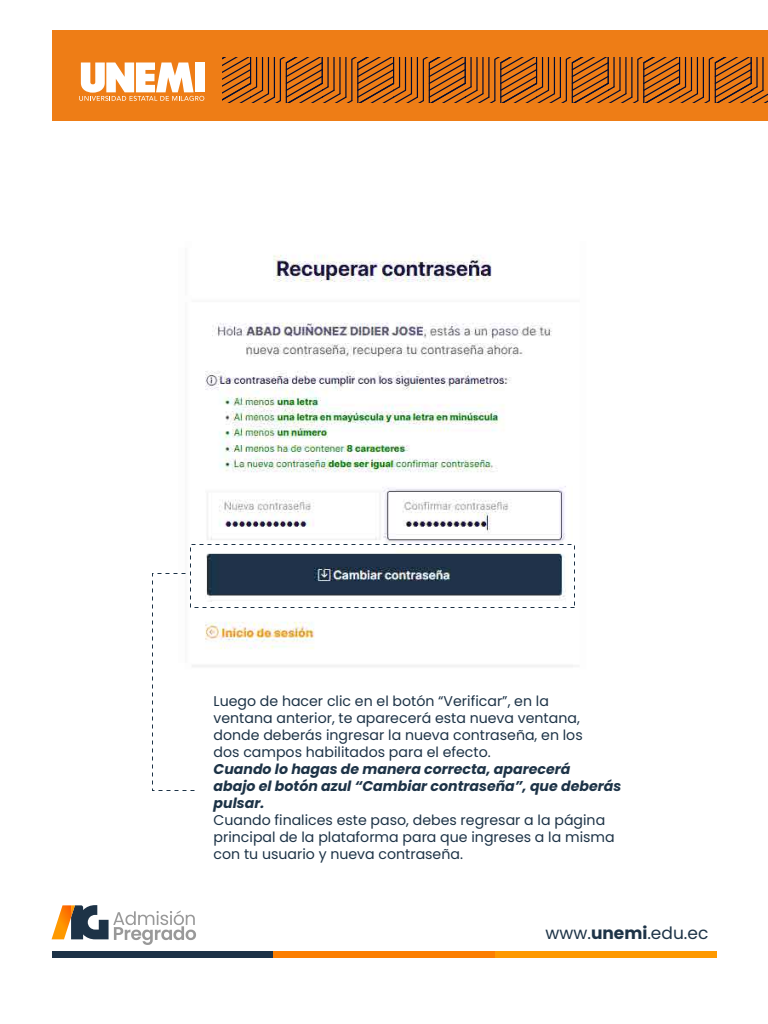
<style>
.page{position:relative;width:768px;height:1024px;background:#fff}
.page>*{position:absolute;margin:0;border:0;box-sizing:border-box;transform-origin:0 0}
.t1{font:17px "Poppins";color:#1d3347}
.t2{font:14.1px/17px "Poppins";color:#1d3347}
.t3{font:italic 700 14.1px/17px "Poppins";color:#1d3347}
.s1{font-weight:700}
</style>
<div class="page">
<div style="left:52px;top:951px;width:222px;height:6px;background:#1c3247"></div>
<div style="left:273px;top:951px;width:222px;height:6px;background:#fc7e00"></div>
<div style="left:495px;top:951px;width:221px;height:6px;background:#fe9900"></div>
<svg style="left:52px;top:905px;width:144px;height:40px"></svg>
<div style="left:52px;top:30px;width:716px;height:91px;background:#ee7d16"></div>
<div style="left:195px;top:63px;width:10px;height:29px;background:#fff"></div>
<svg style="left:79px;top:63px;width:125px;height:38px"></svg>
<svg style="left:222px;top:57px;width:546px;height:46px"></svg>
<img style="left:200px;top:255px;width:373px;height:412px">
<div style="left:190px;top:544px;width:385px;height:64px;border:1px dashed #1d3347"></div>
<svg style="left:152px;top:572px;width:48px;height:219px"></svg>
<p class="t2" style="left:214px;top:693px;width:371px">Luego de hacer clic en el botón “Verificar”, en la ventana anterior, te aparecerá esta nueva ventana, donde deberás ingresar la nueva contraseña, en los dos campos habilitados para el efecto.</p>
<p class="t3" style="left:214px;top:761px;width:409px">Cuando lo hagas de manera correcta, aparecerá<br>abajo el botón azul “Cambiar contraseña”, que deberás pulsar.</p>
<p class="t2" style="left:214px;top:812px;width:403px">Cuando finalices este paso, debes regresar a la página principal de la plataforma para que ingreses a la misma con tu usuario y nueva contraseña.</p>
<p class="t1" style="left:546px;top:923px;width:164px">www.<span class="s1">unemi</span>.edu.ec</p>
</div>
